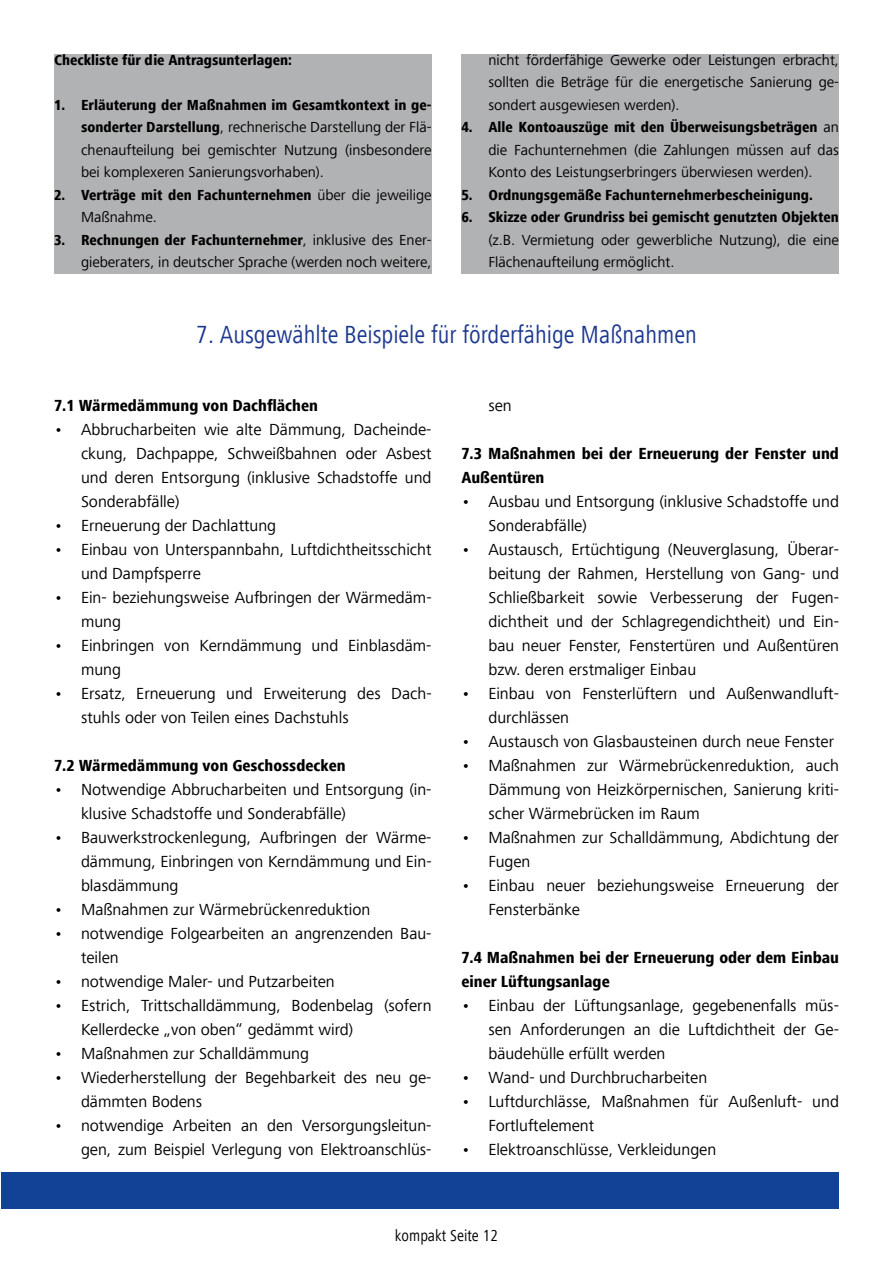
<style>
.page{position:relative;width:893px;height:1263px;background:#fff}
.page>*{position:absolute;margin:0;border:0;box-sizing:border-box;transform-origin:0 0}
.t1{font:condensed 25.5px "Frutiger Next Com";color:#1c388f}
.t2{font:16.5px/24px "Frutiger Next Com";color:#000}
.t3{font:800 condensed 16.5px/24px "Frutiger Next Com";color:#000}
.t4{font:condensed 16.5px "Frutiger Next Com";color:#000}
.t5{font:15px/22.5px "Frutiger Next Com";color:#000;text-align:justify}
.t6{font:800 condensed 15px/22.5px "Frutiger Next Com";color:#000}
.s1{font-weight:800;font-stretch:condensed}
.s2{font-weight:400;font-stretch:normal}
</style>
<div class="page">
<div style="left:54px;top:54px;width:378px;height:219px;background:#b1b2b3"></div>
<div style="left:461px;top:54px;width:378px;height:219px;background:#b1b2b3"></div>
<div style="left:2px;top:1172px;width:837px;height:37px;background:#104295"></div>
<p class="t6" style="left:54px;top:49px;width:239px">Checkliste für die Antragsunterlagen:</p>
<p class="t5" style="left:81px;top:94px;width:352px;text-indent:-27px"><span class="s1">1. Erläuterung der Maßnahmen im Gesamtkontext in ge&shy;sonderter Darstellung</span>, rechnerische Darstellung der Flä&shy;chenaufteilung bei gemischter Nutzung (insbesondere bei komplexeren Sanierungsvorhaben).</p>
<p class="t6" style="left:81px;top:184px;width:352px;text-indent:-27px">2. Verträge mit den Fachunternehmen <span class="s2">über die jeweilige<br>Maßnahme.</span></p>
<p class="t5" style="left:54px;top:229px;width:379px;text-align:right"><span class="s1">3. Rechnungen der Fachunternehmer</span>, inklusive des Ener&shy;gieberaters, in deutscher Sprache (werden noch weitere,</p>
<p class="t5" style="left:488px;top:49px;width:352px">nicht förderfähige Gewerke oder Leistungen erbracht, sollten die Beträge für die energetische Sanierung ge&shy;sondert ausgewiesen werden).</p>
<p class="t5" style="left:488px;top:116px;width:352px;text-indent:-27px"><span class="s1">4. Alle Kontoauszüge mit den Überweisungsbeträgen</span> an die Fachunternehmen (die Zahlungen müssen auf das Konto des Leistungserbringers überwiesen werden).</p>
<p class="t6" style="left:461px;top:184px;width:353px">5. Ordnungsgemäße Fachunternehmerbescheinigung.</p>
<p class="t6" style="left:461px;top:206px;width:379px">6. Skizze oder Grundriss bei gemischt genutzten Objekten</p>
<p class="t5" style="left:488px;top:229px;width:352px">(z.B. Vermietung oder gewerbliche Nutzung), die eine<br>Flächenaufteilung ermöglicht.</p>
<h1 class="t1" style="left:196px;top:320px;width:502px">7. Ausgewählte Beispiele für förderfähige Maßnahmen</h1>
<p class="t3" style="left:54px;top:393px;width:265px">7.1 Wärmedämmung von Dachflächen</p>
<p class="t2" style="left:81px;top:417px;width:352px;text-align:justify;text-indent:-27px">• Abbrucharbeiten wie alte Dämmung, Dacheinde&shy;ckung, Dachpappe, Schweißbahnen oder Asbest und deren Entsorgung (inklusive Schadstoffe und Sonderabfälle)</p>
<p class="t2" style="left:54px;top:513px;width:224px">• Erneuerung der Dachlattung</p>
<p class="t2" style="left:81px;top:537px;width:352px;text-indent:-27px">• Einbau von Unterspannbahn, Luftdichtheitsschicht und Dampfsperre</p>
<p class="t2" style="left:81px;top:585px;width:352px;text-indent:-27px">• Ein- beziehungsweise Aufbringen der Wärmedäm&shy;mung</p>
<p class="t2" style="left:81px;top:633px;width:352px;text-indent:-27px">• Einbringen von Kerndämmung und Einblasdäm&shy;mung</p>
<p class="t2" style="left:81px;top:681px;width:352px;text-indent:-27px">• Ersatz, Erneuerung und Erweiterung des Dach&shy;stuhls oder von Teilen eines Dachstuhls</p>
<p class="t3" style="left:54px;top:753px;width:293px">7.2 Wärmedämmung von Geschossdecken</p>
<p class="t2" style="left:81px;top:777px;width:352px;text-indent:-27px">• Notwendige Abbrucharbeiten und Entsorgung (in&shy;klusive Schadstoffe und Sonderabfälle)</p>
<p class="t2" style="left:81px;top:825px;width:352px;text-align:justify;text-indent:-27px">• Bauwerkstrockenlegung, Aufbringen der Wärme&shy;dämmung, Einbringen von Kerndämmung und Ein&shy;blasdämmung</p>
<p class="t2" style="left:54px;top:897px;width:318px">• Maßnahmen zur Wärmebrückenreduktion</p>
<p class="t2" style="left:81px;top:921px;width:352px;text-indent:-27px">• notwendige Folgearbeiten an angrenzenden Bau&shy;teilen</p>
<p class="t2" style="left:54px;top:969px;width:282px">• notwendige Maler- und Putzarbeiten</p>
<p class="t2" style="left:81px;top:993px;width:352px;text-indent:-27px">• Estrich, Trittschalldämmung, Bodenbelag (sofern<br>Kellerdecke „von oben“ gedämmt wird)</p>
<p class="t2" style="left:54px;top:1041px;width:257px">• Maßnahmen zur Schalldämmung</p>
<p class="t2" style="left:81px;top:1065px;width:352px;text-indent:-27px">• Wiederherstellung der Begehbarkeit des neu ge&shy;dämmten Bodens</p>
<p class="t2" style="left:54px;top:1113px;width:379px;text-align:right">• notwendige Arbeiten an den Versorgungsleitun&shy;gen, zum Beispiel Verlegung von Elektroanschlüs-</p>
<p class="t2" style="left:488px;top:393px;width:25px">sen</p>
<p class="t3" style="left:461px;top:441px;width:379px">7.3 Maßnahmen bei der Erneuerung der Fenster und<br>Außentüren</p>
<p class="t2" style="left:488px;top:489px;width:352px;text-indent:-27px">• Ausbau und Entsorgung (inklusive Schadstoffe und<br>Sonderabfälle)</p>
<p class="t2" style="left:488px;top:537px;width:352px;text-align:justify;text-indent:-27px">• Austausch, Ertüchtigung (Neuverglasung, Überar&shy;beitung der Rahmen, Herstellung von Gang- und Schließbarkeit sowie Verbesserung der Fugen&shy;dichtheit und der Schlagregendichtheit) und Ein&shy;bau neuer Fenster, Fenstertüren und Außentüren bzw. deren erstmaliger Einbau</p>
<p class="t2" style="left:488px;top:681px;width:352px;text-indent:-27px">• Einbau von Fensterlüftern und Außenwandluft&shy;durchlässen</p>
<p class="t2" style="left:461px;top:729px;width:374px">• Austausch von Glasbausteinen durch neue Fenster</p>
<p class="t2" style="left:488px;top:753px;width:352px;text-align:justify;text-indent:-27px">• Maßnahmen zur Wärmebrückenreduktion, auch Dämmung von Heizkörpernischen, Sanierung kriti&shy;scher Wärmebrücken im Raum</p>
<p class="t2" style="left:488px;top:825px;width:352px;text-indent:-27px">• Maßnahmen zur Schalldämmung, Abdichtung der<br>Fugen</p>
<p class="t2" style="left:488px;top:873px;width:352px;text-indent:-27px">• Einbau neuer beziehungsweise Erneuerung der<br>Fensterbänke</p>
<p class="t3" style="left:461px;top:945px;width:379px">7.4 Maßnahmen bei der Erneuerung oder dem Einbau einer Lüftungsanlage</p>
<p class="t2" style="left:488px;top:993px;width:352px;text-align:justify;text-indent:-27px">• Einbau der Lüftungsanlage, gegebenenfalls müs&shy;sen Anforderungen an die Luftdichtheit der Ge&shy;bäudehülle erfüllt werden</p>
<p class="t2" style="left:461px;top:1065px;width:247px">• Wand- und Durchbrucharbeiten</p>
<p class="t2" style="left:488px;top:1089px;width:352px;text-indent:-27px">• Luftdurchlässe, Maßnahmen für Außenluft- und<br>Fortluftelement</p>
<p class="t2" style="left:461px;top:1137px;width:256px">• Elektroanschlüsse, Verkleidungen</p>
<p class="t4" style="left:395px;top:1226px;width:105px">kompakt Seite 12</p>
</div>
